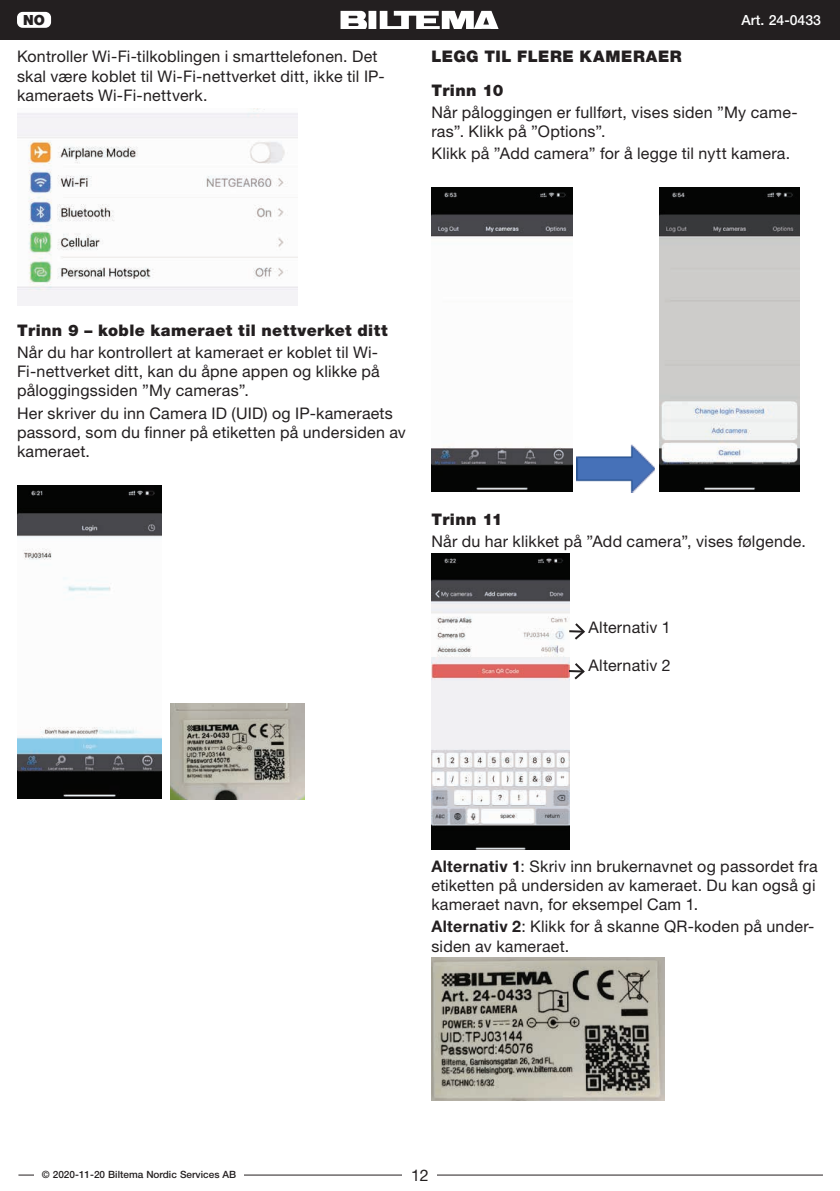
<style>
.page{position:relative;width:840px;height:1191px;background:#fff}
.page>*{position:absolute;margin:0;border:0;box-sizing:border-box;transform-origin:0 0}
.t1{font:16px/19.2px "Helvetica Neue LT Std";letter-spacing:.015em;color:#231f20}
.t2{font:900 16px/33.4px "Helvetica Neue LT Std";letter-spacing:.03em;color:#231f20}
.t3{font:500 14px "Helvetica Neue LT Std";color:#fff}
.t4{font:900 14px "Helvetica Neue LT Std";color:#231f20}
.t5{font:500 10px "Helvetica Neue LT Std";color:#231f20}
.s1{font-weight:700}
</style>
<div class="page">
<hr style="left:18px;top:1174px;width:804px;height:1px;background:#231f20">
<div style="left:0;top:0;width:839px;height:40px;background:#231f20"></div>
<svg style="left:340px;top:11px;width:159px;height:18px"></svg>
<div style="left:403px;top:1166px;width:34px;height:17px;background:#fff"></div>
<div style="left:34px;top:1164px;width:210px;height:19px;background:#fff"></div>
<div style="left:17px;top:12px;width:34px;height:16px;background:#fff;border-radius:6px"></div>
<img style="left:431px;top:187px;width:140px;height:304px">
<img style="left:576px;top:444px;width:78px;height:48px">
<img style="left:659px;top:187px;width:140px;height:304px">
<img style="left:431px;top:553px;width:138px;height:297px">
<svg style="left:569px;top:623px;width:16px;height:17px"></svg>
<svg style="left:568px;top:661px;width:17px;height:20px"></svg>
<img style="left:431px;top:957px;width:233px;height:143px">
<img style="left:17px;top:108px;width:280px;height:197px">
<img style="left:17px;top:485px;width:145px;height:313px">
<img style="left:171px;top:703px;width:133px;height:97px">
<p class="t4" style="left:23px;top:11px;width:23px">NO</p>
<p class="t1" style="left:17px;top:47px;width:369px">Kontroller Wi-Fi-tilkoblingen i smarttelefonen. Det skal være koblet til Wi-Fi-nettverket ditt, ikke til IP&shy;kameraets Wi-Fi-nettverk.</p>
<p class="t3" style="left:741px;top:11px;width:81px">Art. 24-0433</p>
<p class="t2" style="left:431px;top:40px;width:252px">LEGG TIL FLERE KAMERAER<br>Trinn 10</p>
<p class="t1" style="left:431px;top:102px;width:367px">Når påloggingen er fullført, vises siden ”My came&shy;ras”. Klikk på ”Options”.</p>
<p class="t1" style="left:431px;top:144px;width:360px">Klikk på ”Add camera” for å legge til nytt kamera.</p>
<p class="t2" style="left:17px;top:313px;width:372px">Trinn 9 – koble kameraet til nettverket ditt</p>
<p class="t1" style="left:17px;top:342px;width:364px;text-align:justify">Når du har kontrollert at kameraet er koblet til Wi-Fi-nettverket ditt, kan du åpne appen og klikke på påloggingssiden ”My cameras”.</p>
<p class="t1" style="left:17px;top:403px;width:390px">Her skriver du inn Camera ID (UID) og IP-kameraets passord, som du nner på etiketten på undersiden av kameraet.</p>
<p class="t2" style="left:431px;top:503px;width:73px">Trinn 11</p>
<p class="t1" style="left:431px;top:532px;width:376px">Når du har klikket på ”Add camera”, vises følgende.</p>
<p class="t1" style="left:588px;top:618px;width:84px">Alternativ 1</p>
<p class="t1" style="left:588px;top:655px;width:84px">Alternativ 2</p>
<p class="t1" style="left:431px;top:856px;width:387px"><span class="s1">Alternativ 1</span>: Skriv inn brukernavnet og passordet fra etiketten på undersiden av kameraet. Du kan også gi kameraet navn, for eksempel Cam 1.</p>
<p class="t1" style="left:431px;top:917px;width:384px"><span class="s1">Alternativ 2</span>: Klikk for å skanne QR-koden på under&shy;siden av kameraet.</p>
<p class="t5" style="left:42px;top:1168px;width:196px">© 2020-11-20 Biltema Nordic Services AB</p>
<p class="t1" style="left:411px;top:1165px;width:19px">12</p>
</div>
